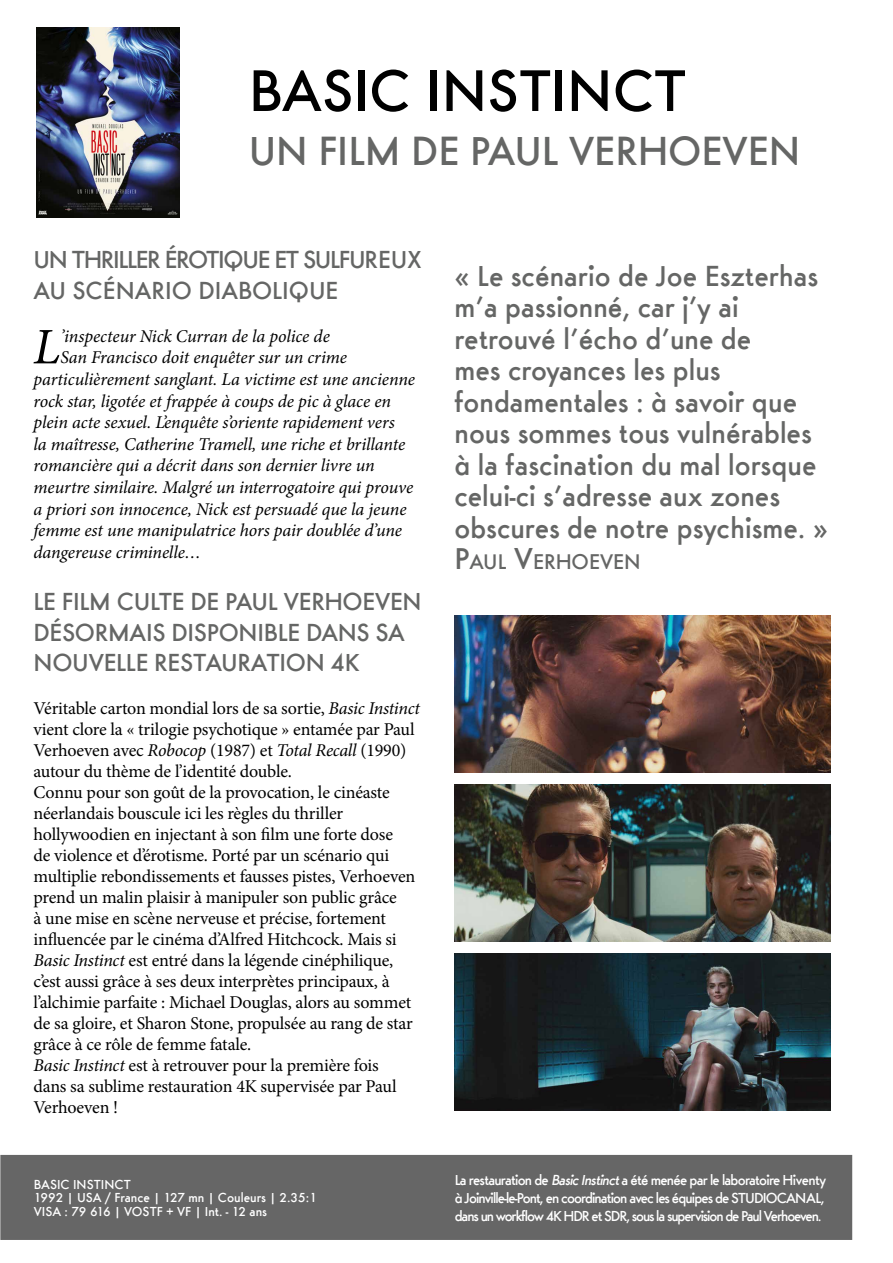
<style>
.page{position:relative;width:893px;height:1263px;background:#fff}
.page>*{position:absolute;margin:0;border:0;box-sizing:border-box;transform-origin:0 0}
.t1{font:500 60.9px "Futura Ridendo";color:#000}
.t2{font:italic 51.3px "Minion Pro";color:#000}
.t3{font:500 42.15px "Futura Ridendo";color:#656665}
.t4{font:500 30px/31.5px "Futura Ridendo";color:#656665}
.t5{font:500 25.5px/30.6px "Futura Ridendo";letter-spacing:-.01em;color:#656665}
.t6{font:500 25.5px/30.6px "Futura Ridendo";letter-spacing:-.05em;color:#656665}
.t7{font:500 22.05px "Futura Ridendo";color:#656665}
.t8{font:18px/21px "Minion Pro";letter-spacing:-.01em;color:#000}
.t9{font:italic 18px "Minion Pro";letter-spacing:-.005em;color:#000}
.t10{font:500 15px/18px "Futura Ridendo";letter-spacing:-.07em;color:#fff;text-align:justify}
.t11{font:500 13.5px/13.5px "Futura Ridendo";color:#fff}
.s1{font-style:italic}
.s2{font-size:31.5px}
</style>
<div class="page">
<img style="left:455px;top:953px;width:375px;height:157px">
<img style="left:455px;top:784px;width:375px;height:157px">
<img style="left:454px;top:615px;width:376px;height:158px">
<img style="left:36px;top:28px;width:143px;height:190px">
<div style="left:1px;top:1156px;width:850px;height:83px;background:#666"></div>
<h1 class="t1" style="left:249px;top:55px;width:439px">BASIC INSTINCT</h1>
<h3 class="t3" style="left:249px;top:126px;width:553px">UN FILM DE PAUL VERHOEVEN</h3>
<h3 class="t6" style="left:33px;top:244px;width:389px">UN THRILLER ÉROTIQUE ET SULFUREUX<br>AU SCÉNARIO DIABOLIQUE</h3>
<h2 class="t2" style="left:33px;top:312px;width:29px">L</h2>
<p class="t9" style="left:60px;top:324px;width:271px">’inspecteur Nick Curran de la police de</p>
<p class="t9" style="left:60px;top:345px;width:288px">San Francisco doit enquêter sur un crime</p>
<p class="t9" style="left:33px;top:367px;width:383px">particulièrement sanglant. La victime est une ancienne</p>
<p class="t9" style="left:33px;top:388px;width:359px">rock star, ligotée et frappée à coups de pic à glace en</p>
<p class="t9" style="left:33px;top:410px;width:363px">plein acte sexuel. L’enquête s’oriente rapidement vers</p>
<p class="t9" style="left:33px;top:432px;width:373px">la maîtresse, Catherine Tramell, une riche et brillante</p>
<p class="t9" style="left:33px;top:453px;width:343px">romancière qui a décrit dans son dernier livre un</p>
<p class="t9" style="left:33px;top:475px;width:381px">meurtre similaire. Malgré un interrogatoire qui prouve</p>
<p class="t9" style="left:33px;top:496px;width:375px">a priori son innocence, Nick est persuadé que la jeune</p>
<p class="t9" style="left:33px;top:518px;width:370px">femme est une manipulatrice hors pair doublée d’une</p>
<p class="t9" style="left:33px;top:540px;width:169px">dangereuse criminelle…</p>
<h3 class="t5" style="left:33px;top:586px;width:390px">LE FILM CULTE DE PAUL VERHOEVEN<br>DÉSORMAIS DISPONIBLE DANS SA<br>NOUVELLE RESTAURATION 4K</h3>
<p class="t8" style="left:33px;top:698px;width:388px">Véritable carton mondial lors de sa sortie, <span class="s1">Basic Instinct </span>vient clore la « trilogie psychotique » entamée par Paul Verhoeven avec <span class="s1">Robocop</span> (1987) et <span class="s1">Total Recall</span> (1990) autour du thème de l’identité double.<br>Connu pour son goût de la provocation, le cinéaste néerlandais bouscule ici les règles du thriller hollywoodien en injectant à son film une forte dose<br>de violence et d’érotisme. Porté par un scénario qui multiplie rebondissements et fausses pistes, Verhoeven prend un malin plaisir à manipuler son public grâce<br>à une mise en scène nerveuse et précise, fortement influencée par le cinéma d’Alfred Hitchcock. Mais si <span class="s1">Basic Instinct</span> est entré dans la légende cinéphilique, c’est aussi grâce à ses deux interprètes principaux, à l’alchimie parfaite : Michael Douglas, alors au sommet de sa gloire, et Sharon Stone, propulsée au rang de star grâce à ce rôle de femme fatale.<br><span class="s1">Basic Instinct</span> est à retrouver pour la première fois<br>dans sa sublime restauration 4K supervisée par Paul Verhoeven !</p>
<p class="t11" style="left:34px;top:1177px;width:285px">BASIC INSTINCT<br>1992 | USA / France | 127 mn | Couleurs | 2.35:1<br>VISA : 79 616 | VOSTF + VF | Int. - 12 ans</p>
<p class="t4" style="left:454px;top:260px;width:375px">« Le scénario de Joe Eszterhas m’a passionné, car j’y ai retrouvé l’écho d’une de<br>mes croyances les plus fondamentales : à savoir que nous sommes tous vulnérables à la fascination du mal lorsque celui-ci s’adresse aux zones obscures de notre psychisme. »</p>
<p class="t7" style="left:454px;top:549px;width:188px"><span class="s2">P</span>AUL <span class="s2">V</span>ERHOEVEN</p>
<p class="t10" style="left:455px;top:1171px;width:373px">La restauration de <span class="s1">BasicInstinct</span>a été menée par le laboratoire Hiventy à Joinville-le-Pont, en coordination avec les équipes de STUDIOCANAL, dans un workflow 4K HDR et SDR, sous la supervision de Paul Verhoeven.</p>
</div>
